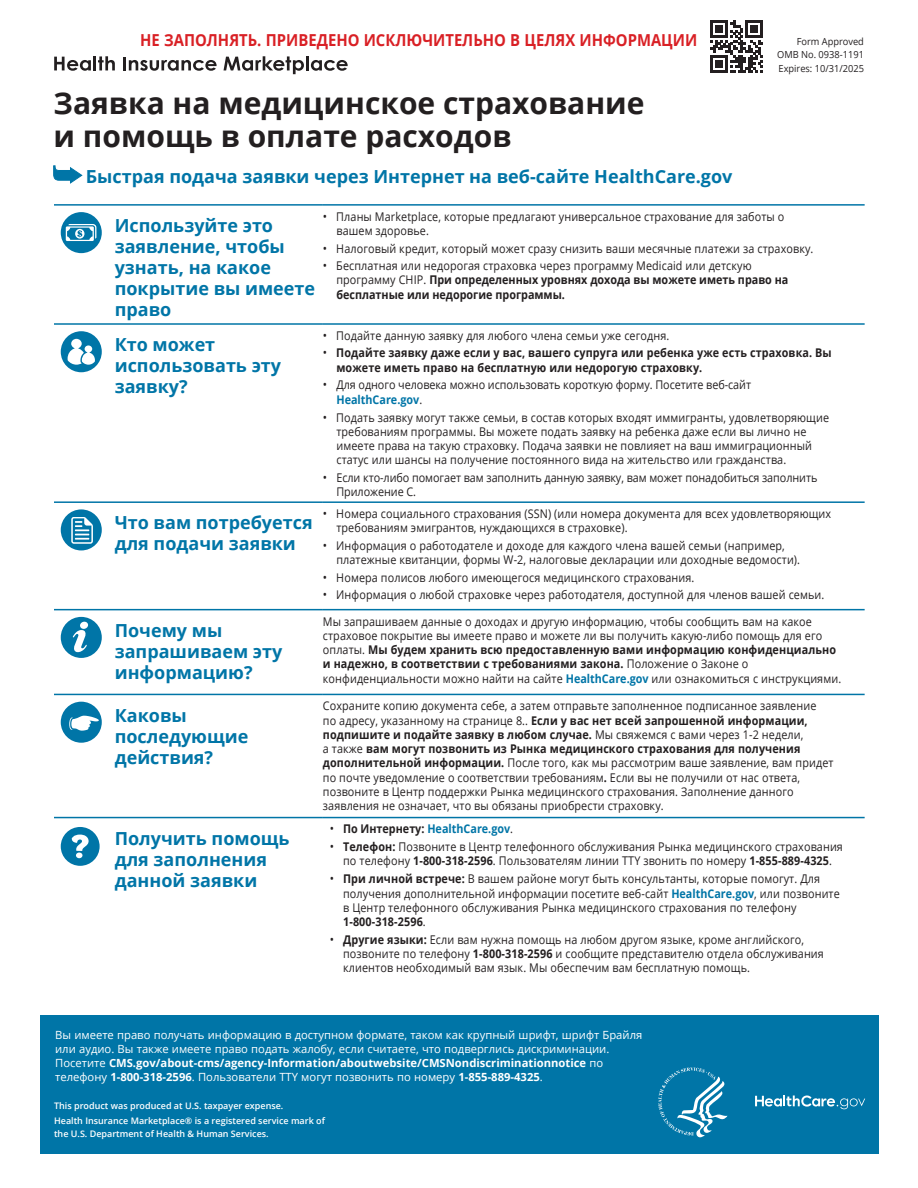
<style>
.page{position:relative;width:918px;height:1188px;background:#fff}
.page>*{position:absolute;margin:0;border:0;box-sizing:border-box;transform-origin:0 0}
.t1{font:700 30px/33px "Open Sans";color:#231f20}
.t2{font:700 18px/21px "Open Sans";color:#0075a7}
.Form_text{font:700 16.5px "Open Sans";color:#d92025;scale:.9 1}
.Title-bullet{font:12px/14.2px "Open Sans";letter-spacing:.01em;color:#231f20;scale:.9 1}
.Title-text{font:12px/14.2px "Open Sans";letter-spacing:.01em;color:#231f20;scale:.9 1}
.Title-bullet-2{font:700 12px/14.2px "Open Sans";letter-spacing:.01em;color:#231f20;scale:.9 1}
.Title-bullet-3{font:700 12px "Open Sans";color:#0075a7;scale:.9 1}
.fine_print{font:11.25px/14.2px "Open Sans";color:#fff}
.text_no_indent{font:9.75px "Open Sans";color:#231f20;scale:.95 1}
.Taxpayer_Expense{font:600 9px/13.5px "Open Sans";color:#fff}
.s1{font-size:12.75px}
.s2{font-weight:400;font-size:12.75px}
.s3{font-weight:400}
.s4{font-weight:700;color:#0075a7}
.s5{font-weight:700}
.s6{font-weight:400;font-size:12.75px;color:#231f20}
.s7{color:#231f20}
.s8{font-weight:400;color:#231f20}
</style>
<div class="page">
<hr style="left:54px;top:204px;width:269px;height:2px;background:#0075a7">
<hr style="left:54px;top:323px;width:269px;height:2px;background:#0075a7">
<hr style="left:323px;top:204px;width:542px;height:2px;background:#0075a7">
<hr style="left:323px;top:323px;width:542px;height:2px;background:#0075a7">
<hr style="left:54px;top:501px;width:269px;height:2px;background:#0075a7">
<hr style="left:323px;top:501px;width:542px;height:2px;background:#0075a7">
<hr style="left:54px;top:609px;width:269px;height:1px;background:#0075a7">
<hr style="left:323px;top:609px;width:542px;height:1px;background:#0075a7">
<hr style="left:54px;top:694px;width:269px;height:1px;background:#0075a7">
<hr style="left:323px;top:694px;width:542px;height:1px;background:#0075a7">
<hr style="left:54px;top:817px;width:269px;height:1px;background:#0075a7">
<hr style="left:323px;top:817px;width:542px;height:1px;background:#0075a7">
<div style="left:61px;top:212px;width:41px;height:41px;background:#0075a7;border-radius:50%"></div>
<svg style="left:66px;top:224px;width:30px;height:17px"></svg>
<div style="left:61px;top:331px;width:41px;height:41px;background:#0075a7;border-radius:50%"></div>
<svg style="left:68px;top:339px;width:27px;height:26px"></svg>
<div style="left:61px;top:509px;width:41px;height:41px;background:#0075a7;border-radius:50%"></div>
<svg style="left:71px;top:517px;width:22px;height:27px"></svg>
<div style="left:61px;top:617px;width:41px;height:41px;background:#0075a7;border-radius:50%"></div>
<svg style="left:73px;top:622px;width:15px;height:30px"></svg>
<div style="left:61px;top:702px;width:41px;height:41px;background:#0075a7;border-radius:50%"></div>
<svg style="left:69px;top:716px;width:30px;height:15px"></svg>
<div style="left:61px;top:827px;width:39px;height:39px;background:#0075a7;border-radius:50%"></div>
<svg style="left:71px;top:835px;width:18px;height:23px"></svg>
<svg style="left:710px;top:20px;width:53px;height:53px"></svg>
<div style="left:40px;top:1015px;width:838px;height:139px;background:#0075a7"></div>
<svg style="left:658px;top:1067px;width:70px;height:70px"></svg>
<svg style="left:755px;top:1096px;width:110px;height:13px"></svg>
<svg style="left:53px;top:166px;width:29px;height:17px"></svg>
<svg style="left:54px;top:56px;width:61px;height:15px"></svg>
<svg style="left:123px;top:57px;width:94px;height:14px"></svg>
<svg style="left:224px;top:56px;width:80px;height:18px"></svg>
<hr style="left:306px;top:56px;width:3px;height:14px;background:#231f20">
<svg style="left:311px;top:60px;width:37px;height:11px"></svg>
<p class="Form_text" style="left:140px;top:29px;width:620px">НЕ ЗАПОЛНЯТЬ. ПРИВЕДЕНО ИСКЛЮЧИТЕЛЬНО В ЦЕЛЯХ ИНФОРМАЦИИ</p>
<p class="text_no_indent" style="left:797px;top:34px;width:72px">Form Approved</p>
<p class="text_no_indent" style="left:777px;top:48px;width:93px">OMB No. 0938-1191</p>
<p class="text_no_indent" style="left:779px;top:61px;width:91px">Expires: 10/31/2025</p>
<h1 class="t1" style="left:54px;top:86px;width:593px">Заявка на медицинское страхование и помощь в оплате расходов</h1>
<h2 class="t2" style="left:86px;top:166px;width:648px">Быстрая подача заявки через Интернет на веб-сайте HealthCare.gov</h2>
<h2 class="t2" style="left:115px;top:215px;width:202px">Используйте это заявление, чтобы узнать, на какое покрытие вы имеете право</h2>
<p class="Title-bullet" style="left:336px;top:209px;width:499px;text-indent:-14px"><span class="s1">•</span> Планы Marketplace, которые предлагают универсальное страхование для заботы о вашем здоровье.</p>
<p class="Title-bullet" style="left:323px;top:241px;width:547px"><span class="s1">•</span> Налоговый кредит, который может сразу снизить ваши месячные платежи за страховку.</p>
<p class="Title-bullet-2" style="left:336px;top:258px;width:504px;text-indent:-14px"><span class="s2">•</span> <span class="s3">Бесплатная или недорогая страховка через программу Medicaid или детскую программу CHIP.</span> При определенных уровнях дохода вы можете иметь право на бесплатные или недорогие программы.</p>
<h2 class="t2" style="left:115px;top:334px;width:168px">Кто может использовать эту заявку?</h2>
<p class="Title-bullet" style="left:323px;top:328px;width:386px"><span class="s1">•</span> Подайте данную заявку для любого члена семьи уже сегодня.</p>
<p class="Title-bullet-2" style="left:336px;top:346px;width:552px;text-indent:-14px"><span class="s2">•</span> Подайте заявку даже если у вас, вашего супруга или ребенка уже есть страховка. Вы можете иметь право на бесплатную или недорогую страховку.</p>
<p class="Title-bullet" style="left:336px;top:377px;width:462px;line-height:15px;text-indent:-14px"><span class="s1">•</span> Для одного человека можно использовать короткую форму. Посетите веб-сайт<br><span class="s4">HealthCare.gov</span>.</p>
<p class="Title-bullet" style="left:336px;top:410px;width:549px;text-indent:-14px"><span class="s1">•</span> Подать заявку могут также семьи, в состав которых входят иммигранты, удовлетворяющие требованиям программы. Вы можете подать заявку на ребенка даже если вы лично не имеете права на такую страховку. Подача заявки не повлияет на ваш иммиграционный статус или шансы на получение постоянного вида на жительство или гражданства.</p>
<p class="Title-bullet" style="left:336px;top:470px;width:536px;text-indent:-14px"><span class="s1">•</span> Если кто-либо помогает вам заполнить данную заявку, вам может понадобиться заполнить<br>Приложение C.</p>
<h2 class="t2" style="left:115px;top:512px;width:199px">Что вам потребуется для подачи заявки</h2>
<p class="Title-bullet" style="left:336px;top:506px;width:551px;text-indent:-14px"><span class="s1">•</span> Номера социального страхования (SSN) (или номера документа для всех удовлетворяющих требованиям эмигрантов, нуждающихся в страховке).</p>
<p class="Title-bullet" style="left:336px;top:538px;width:517px;text-indent:-14px"><span class="s1">•</span> Информация о работодателе и доходе для каждого члена вашей семьи (например, платежные квитанции, формы W-2, налоговые декларации или доходные ведомости).</p>
<p class="Title-bullet" style="left:323px;top:570px;width:414px"><span class="s1">•</span> Номера полисов любого имеющегося медицинского страхования.</p>
<p class="Title-bullet" style="left:323px;top:587px;width:559px"><span class="s1">•</span> Информация о любой страховке через работодателя, доступной для членов вашей семьи.</p>
<h2 class="t2" style="left:115px;top:619px;width:169px">Почему мы запрашиваем эту информацию?</h2>
<p class="Title-text" style="left:323px;top:614px;width:577px">Мы запрашиваем данные о доходах и другую информацию, чтобы сообщить вам на какое страховое покрытие вы имеете право и можете ли вы получить какую-либо помощь для его оплаты. <span class="s5">Мы будем хранить всю предоставленную вами информацию конфиденциально и надежно, в соответствии с требованиями закона.</span> Положение о Законе о конфиденциальности можно найти на сайте <span class="s4">HealthCare.gov</span> или ознакомиться с инструкциями.</p>
<h2 class="t2" style="left:115px;top:704px;width:135px">Каковы последующие действия?</h2>
<p class="Title-text" style="left:323px;top:699px;width:569px">Сохраните копию документа себе, а затем отправьте заполненное подписанное заявление<br>по адресу, указанному на странице 8.. <span class="s5">Если у вас нет всей запрошенной информации, подпишите и подайте заявку в любом случае.</span> Мы свяжемся с вами через 1-2 недели,<br>а также <span class="s5">вам могут позвонить из Рынка медицинского страхования для получения дополнительной информации.</span> После того, как мы рассмотрим ваше заявление, вам придет по почте уведомление о соответствии требованиям<span class="s5">.</span> Если вы не получили от нас ответа, позвоните в Центр поддержки Рынка медицинского страхования. Заполнение данного заявления не означает, что вы обязаны приобрести страховку.</p>
<h2 class="t2" style="left:115px;top:827px;width:176px">Получить помощь для заполнения данной заявки</h2>
<p class="Title-bullet-3" style="left:330px;top:821px;width:205px"><span class="s6">•</span> <span class="s7">По Интернету:</span> HealthCare.gov<span class="s8">.</span></p>
<p class="Title-bullet" style="left:330px;top:839px;width:572px;text-align:center"><span class="s1">•</span> <span class="s5">Телефон:</span> Позвоните в Центр телефонного обслуживания Рынка медицинского страхования по телефону <span class="s5">1-800-318-2596</span>. Пользователям линии TTY звонить по номеру <span class="s5">1-855-889-4325</span>.</p>
<p class="Title-bullet" style="left:343px;top:871px;width:553px;text-indent:-14px"><span class="s1">•</span> <span class="s5">При личной встрече:</span> В вашем районе могут быть консультанты, которые помогут. Для получения дополнительной информации посетите веб-сайт <span class="s4">HealthCare.gov</span>, или позвоните в Центр телефонного обслуживания Рынка медицинского страхования по телефону <span class="s5">1-800-318-2596</span>.</p>
<p class="Title-bullet" style="left:343px;top:932px;width:536px;text-indent:-14px"><span class="s1">•</span> <span class="s5">Другие языки:</span> Если вам нужна помощь на любом другом языке, кроме английского, позвоните по телефону <span class="s5">1-800-318-2596</span> и сообщите представителю отдела обслуживания клиентов необходимый вам язык. Мы обеспечим вам бесплатную помощь.</p>
<p class="fine_print" style="left:55px;top:1027px;width:589px">Вы имеете право получать информацию в доступном формате, таком как крупный шрифт, шрифт Брайля или аудио. Вы также имеете право подать жалобу, если считаете, что подверглись дискриминации.<br>Посетите <span class="s5">CMS.gov/about-cms/agency-Information/aboutwebsite/CMSNondiscriminationnotice</span> по телефону <span class="s5">1-800-318-2596</span>. Пользователи TTY могут позвонить по номеру <span class="s5">1-855-889-4325</span>.</p>
<p class="Taxpayer_Expense" style="left:54px;top:1099px;width:231px">This product was produced at U.S. taxpayer expense.</p>
<p class="Taxpayer_Expense" style="left:54px;top:1113px;width:272px">Health Insurance Marketplace® is a registered service mark of the U.S. Department of Health &amp; Human Services.</p>
</div>
